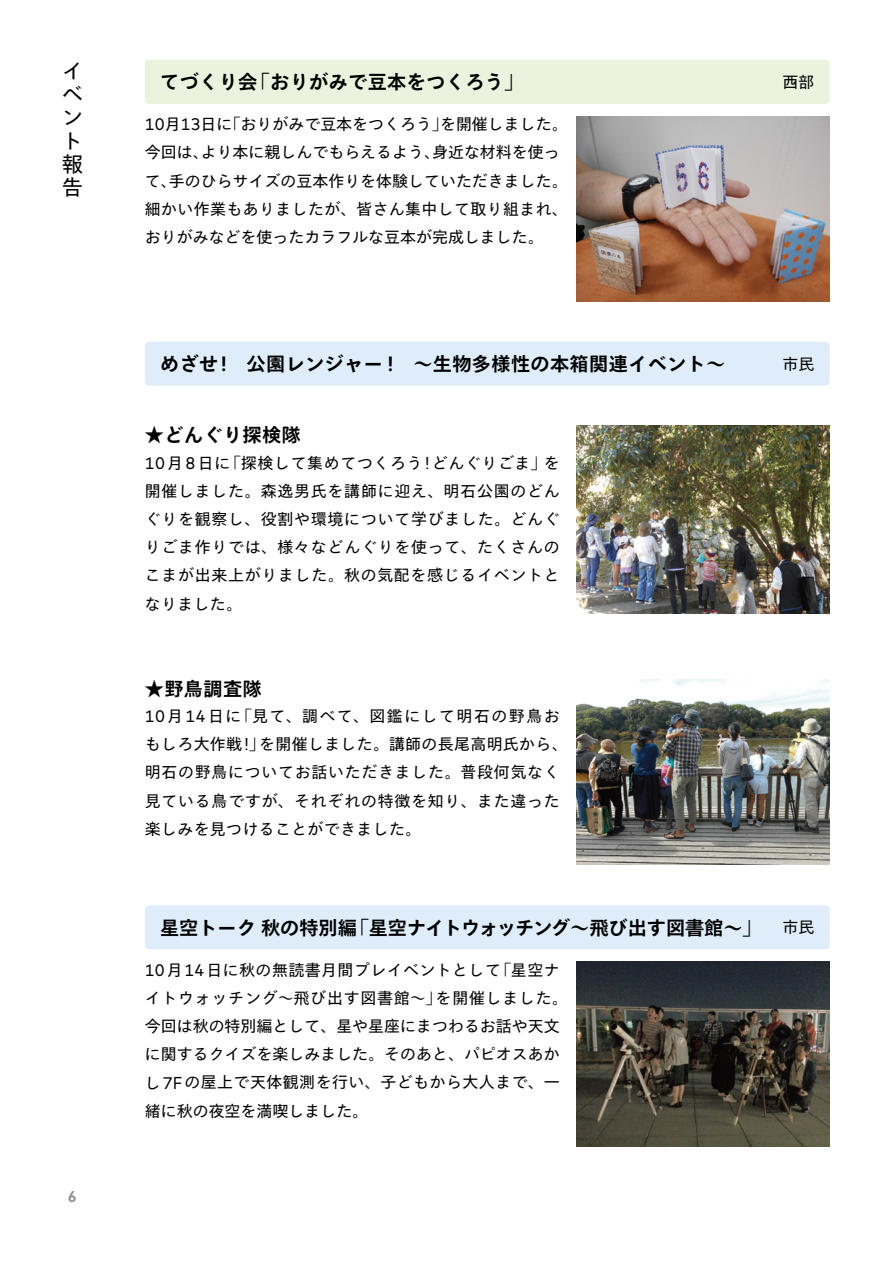
<style>
.page{position:relative;width:894px;height:1264px;background:#fff}
.page>*{position:absolute;margin:0;border:0;box-sizing:border-box;transform-origin:0 0}
.t1{font:21.3px/23.4px "Tazugane Gothic Std N";color:#000}
.t2{font:700 19.2px "Tazugane Gothic Std N";letter-spacing:.02em;color:#000}
.t3{font:700 19.2px "Tazugane Gothic Std N";color:#000}
.t4{font:15.9px/28.2px "Tazugane Gothic Std N";letter-spacing:.02em;color:#000;text-align:justify}
.t5{font:15.9px/28.2px "Tazugane Gothic Std N";color:#000}
.t6{font:15.9px/28.2px "Tazugane Gothic Std N";letter-spacing:.045em;color:#000}
.t7{font:700 15.9px "DIN Next LT Pro";color:#939494}
.s1{font-family:"Typold Condensed";font-size:17.25px}
.s2{font-family:"Typold Condensed";font-weight:500;font-size:20.7px}
.s3{font-weight:400;font-size:15.9px}
</style>
<div class="page">
<div style="left:145px;top:905px;width:684px;height:44px;background:#deedf9;border-radius:4px"></div>
<div style="left:145px;top:60px;width:684px;height:44px;background:#ebf3de;border-radius:4px"></div>
<div style="left:145px;top:341px;width:684px;height:44px;background:#deedf9;border-radius:4px"></div>
<img style="left:576px;top:961px;width:253px;height:185px">
<img style="left:576px;top:679px;width:253px;height:185px">
<img style="left:576px;top:426px;width:253px;height:187px">
<img style="left:576px;top:116px;width:253px;height:185px">
<h1 class="t1" style="left:62px;top:60px;width:22px">イベント報告</h1>
<p class="t7" style="left:68px;top:1186px;width:10px">6</p>
<p class="t2" style="left:160px;top:69px;width:365px">てづくり会「おりがみで豆本をつくろう」</p>
<p class="t4" style="left:782px;top:68px;width:33px">西部</p>
<p class="t5" style="left:145px;top:111px;width:424px"><span class="s1">10</span>月<span class="s1">13</span>日に「おりがみで豆本をつくろう」を開催しました。今回は、より本に親しんでもらえるよう、身近な材料を使って、手のひらサイズの豆本作りを体験していただきました。細かい作業もありましたが、皆さん集中して取り組まれ、おりがみなどを使ったカラフルな豆本が完成しました。</p>
<p class="t2" style="left:160px;top:350px;width:566px">めざせ<span class="s2">!</span>　公園レンジャー <span class="s2">!</span>　～生物多様性の本箱関連イベント～</p>
<p class="t4" style="left:782px;top:350px;width:33px">市民</p>
<p class="t2" style="left:145px;top:421px;width:157px">★どんぐり探検隊</p>
<p class="t4" style="left:145px;top:449px;width:416px"><span class="s1">10</span>月<span class="s1">8</span>日に「探検して集めてつくろう<span class="s1">!</span>どんぐりごま」を開催しました。森逸男氏を講師に迎え、明石公園のどんぐりを観察し、役割や環境について学びました。どんぐりごま作りでは、様々などんぐりを使って、たくさんのこまが出来上がりました。秋の気配を感じるイベントとなりました。</p>
<p class="t2" style="left:145px;top:675px;width:118px">★野鳥調査隊</p>
<p class="t6" style="left:145px;top:703px;width:424px"><span class="s1">10</span>月<span class="s1">14</span>日に「見て、調べて、図鑑にして明石の野鳥おもしろ大作戦<span class="s1">!</span>」を開催しました。講師の長尾高明氏から、明石の野鳥についてお話いただきました。普段何気なく見ている鳥ですが、それぞれの特徴を知り、また違った楽しみを見つけることができました。</p>
<p class="t3" style="left:160px;top:914px;width:655px">星空トーク秋の特別編「星空ナイトウォッチング～飛び出す図書館～」 <span class="s3">市民</span></p>
<p class="t4" style="left:145px;top:956px;width:424px;text-align:left"><span class="s1">10</span>月<span class="s1">14</span>日に秋の無読書月間プレイベントとして「星空ナイトウォッチング～飛び出す図書館～」を開催しました。今回は秋の特別編として、星や星座にまつわるお話や天文に関するクイズを楽しみました。そのあと、パピオスあかし<span class="s1">7F</span>の屋上で天体観測を行い、子どもから大人まで、一緒に秋の夜空を満喫しました。</p>
</div>
